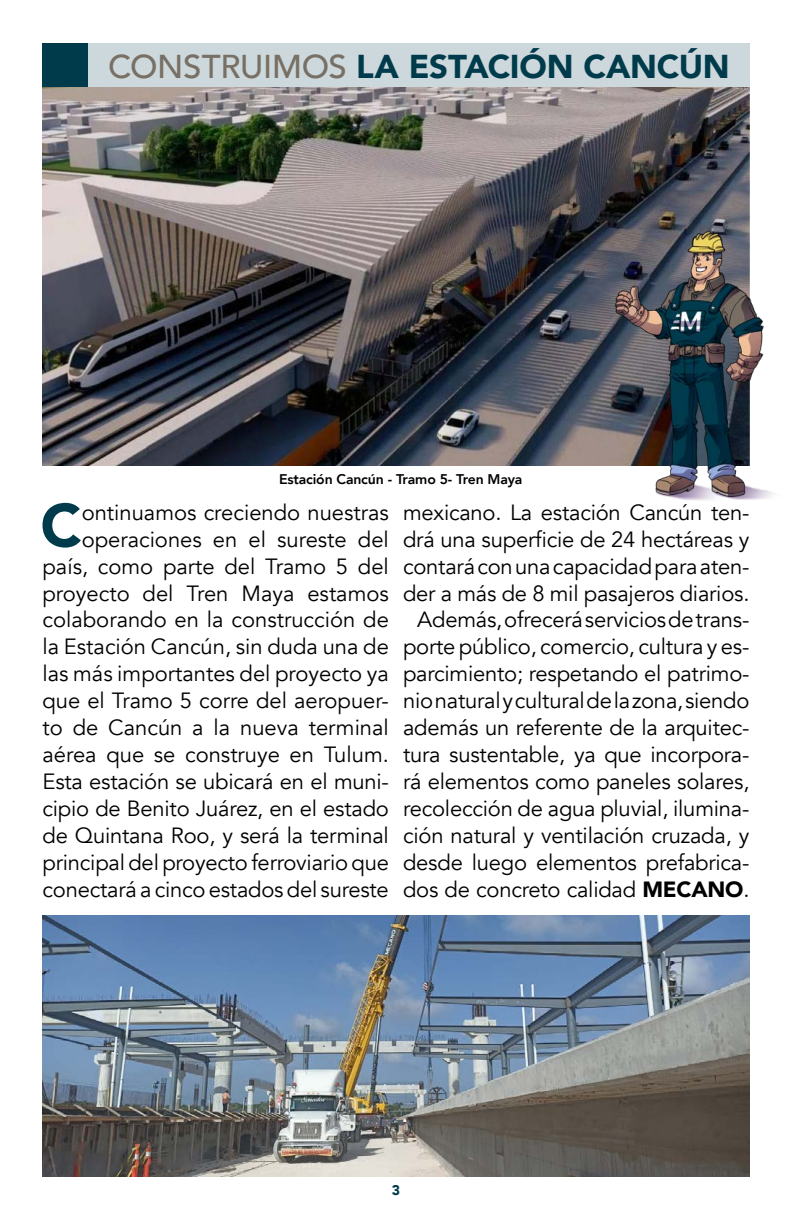
<style>
.page{position:relative;width:792px;height:1224px;background:#fff}
.page>*{position:absolute;margin:0;border:0;box-sizing:border-box;transform-origin:0 0}
.t1{font:900 60.1px "Avenir";color:#003b4c}
.t2{font:900 33px "Avenir";letter-spacing:-.005em;color:#003b4c}
.t3{font:22px/27px "Avenir";letter-spacing:-.01em;color:#000;text-align:right}
.t4{font:800 14px "Avenir";letter-spacing:-.01em;color:#000}
.t5{font:900 14px "Avenir";color:#003b4c}
.s1{font-weight:500;color:#786f65}
.s2{font-weight:900}
</style>
<div class="page">
<div style="left:43px;top:43px;width:706px;height:45px;background:#ccd8db"></div>
<div style="left:43px;top:43px;width:45px;height:45px;background:#003b4c"></div>
<img style="left:43px;top:88px;width:706px;height:378px">
<img style="left:43px;top:916px;width:706px;height:261px">
<img style="left:608px;top:229px;width:166px;height:272px">
<h2 class="t2" style="left:108px;top:38px;width:623px"><span class="s1">CONSTRUIMOS</span> LA ESTACIÓN CANCÚN</h2>
<p class="t4" style="left:279px;top:468px;width:245px">Estación Cancún - Tramo 5- Tren Maya</p>
<h1 class="t1" style="left:40px;top:474px;width:43px">C</h1>
<p class="t3" style="left:43px;top:499px;width:348px">ontinuamos creciendo nuestras operaciones en el sureste del país, como parte del Tramo 5 del proyecto del Tren Maya estamos colaborando en la construcción de la Estación Cancún, sin duda una de las más importantes del proyecto ya que el Tramo 5 corre del aeropuer&shy;to de Cancún a la nueva terminal aérea que se construye en Tulum.<br>Esta estación se ubicará en el muni&shy;cipio de Benito Juárez, en el estado de Quintana Roo, y será la terminal principal del proyecto ferroviario que conectará a cinco estados del sureste</p>
<p class="t3" style="left:403px;top:499px;width:348px">mexicano. La estación Cancún ten&shy;drá una superficie de 24 hectáreas y contará con una capacidad para aten&shy;der a más de 8 mil pasajeros diarios.<br>Además, ofrecerá servicios de trans&shy;porte público, comercio, cultura y es&shy;parcimiento; respetando el patrimo&shy;nio natural y cultural de la zona, siendo además un referente de la arquitec&shy;tura sustentable, ya que incorpora&shy;rá elementos como paneles solares, recolección de agua pluvial, ilumina&shy;ción natural y ventilación cruzada, y desde luego elementos prefabrica&shy;dos de concreto calidad <span class="s2">MECANO</span>.</p>
<p class="t5" style="left:392px;top:1179px;width:10px">3</p>
</div>
